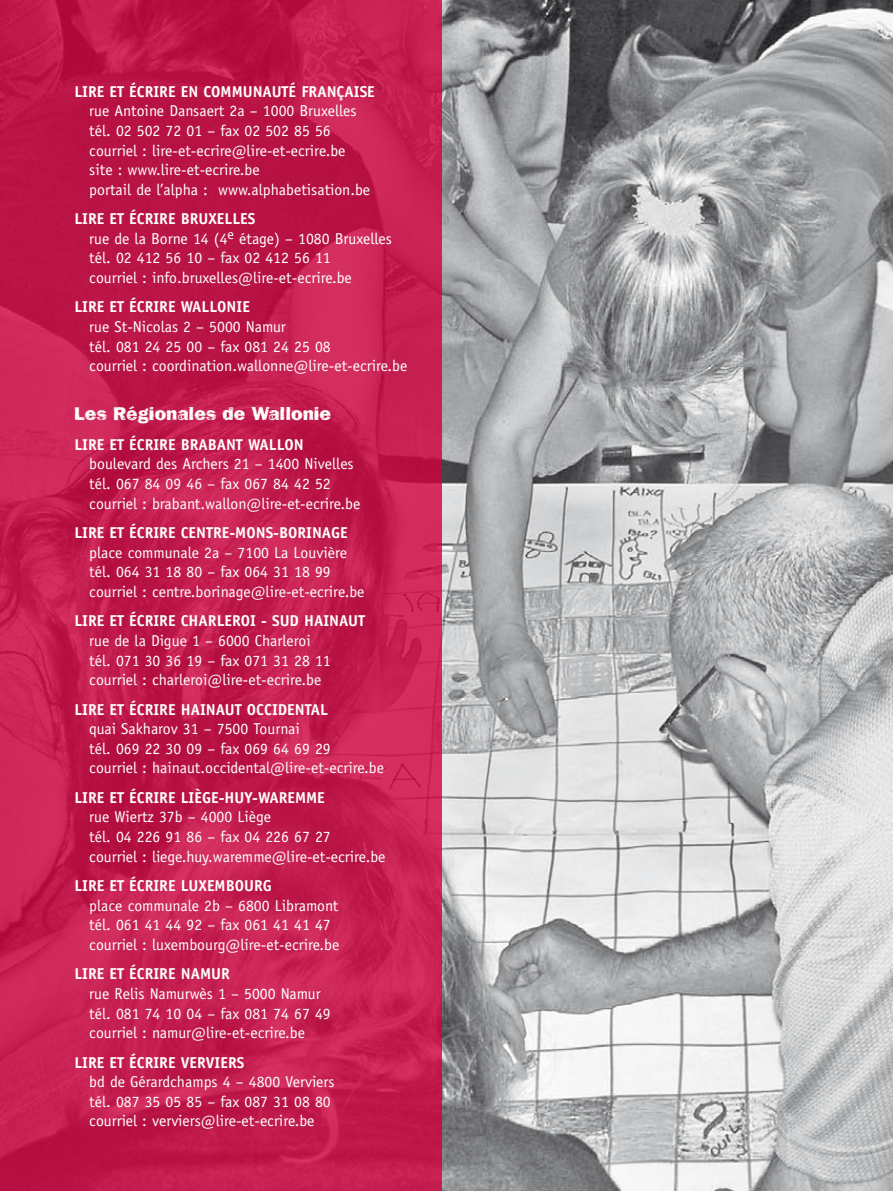
<style>
.page{position:relative;width:893px;height:1191px;background:#fff}
.page>*{position:absolute;margin:0;border:0;box-sizing:border-box;transform-origin:0 0}
.t1{font:19.25px "Frankie";color:#fff}
.t2{font:15.75px/19.6px "Officina Sans";color:#fff}
.t3{font:700 15.75px "Officina Sans";color:#fff}
.s1{font-weight:700}
</style>
<div class="page">
<img style="left:441px;top:0;width:452px;height:1191px">
<svg style="left:0;top:0;width:441px;height:1191px;background:#c21c4d"></svg>
<p class="t3" style="left:74px;top:82px;width:302px">LIRE ET ÉCRIRE EN COMMUNAUTÉ FRANÇAISE</p>
<p class="t2" style="left:89px;top:101px;width:282px">rue Antoine Dansaert 2a – 1000 Bruxelles tél. 02 502 72 01 – fax 02 502 85 56 courriel : lire-et-ecrire@lire-et-ecrire.be site : www.lire-et-ecrire.be<br>portail de l’alpha : www.alphabetisation.be</p>
<p class="t2" style="left:89px;top:209px;width:304px;text-indent:-15px"><span class="s1">LIRE ET ÉCRIRE BRUXELLES<br></span>rue de la Borne 14 (4<sup>e</sup> étage) – 1080 Bruxelles tél. 02 412 56 10 – fax 02 412 56 11<br>courriel : info.bruxelles@lire-et-ecrire.be</p>
<p class="t3" style="left:74px;top:297px;width:177px">LIRE ET ÉCRIRE WALLONIE</p>
<p class="t2" style="left:89px;top:317px;width:320px">rue St-Nicolas 2 – 5000 Namur<br>tél. 081 24 25 00 – fax 081 24 25 08<br>courriel : coordination.wallonne@lire-et-ecrire.be</p>
<p class="t1" style="left:74px;top:402px;width:258px">Les Régionales de Wallonie</p>
<p class="t3" style="left:74px;top:434px;width:231px">LIRE ET ÉCRIRE BRABANT WALLON</p>
<p class="t2" style="left:89px;top:454px;width:273px">boulevard des Archers 21 – 1400 Nivelles tél. 067 84 09 46 – fax 067 84 42 52 courriel : brabant.wallon@lire-et-ecrire.be</p>
<p class="t3" style="left:74px;top:523px;width:275px">LIRE ET ÉCRIRE CENTRE-MONS-BORINAGE</p>
<p class="t2" style="left:89px;top:542px;width:277px">place communale 2a – 7100 La Louvière tél. 064 31 18 80 – fax 064 31 18 99 courriel : centre.borinage@lire-et-ecrire.be</p>
<p class="t3" style="left:74px;top:611px;width:292px">LIRE ET ÉCRIRE CHARLEROI - SUD HAINAUT</p>
<p class="t2" style="left:89px;top:631px;width:243px">rue de la Digue 1 – 6000 Charleroi tél. 071 30 36 19 – fax 071 31 28 11 courriel : charleroi@lire-et-ecrire.be</p>
<p class="t3" style="left:74px;top:699px;width:255px">LIRE ET ÉCRIRE HAINAUT OCCIDENTAL</p>
<p class="t2" style="left:89px;top:719px;width:296px">quai Sakharov 31 – 7500 Tournai<br>tél. 069 22 30 09 – fax 069 64 69 29<br>courriel : hainaut.occidental@lire-et-ecrire.be</p>
<p class="t3" style="left:74px;top:787px;width:252px">LIRE ET ÉCRIRE LIÈGE-HUY-WAREMME</p>
<p class="t2" style="left:89px;top:807px;width:298px">rue Wiertz 37b – 4000 Liège<br>tél. 04 226 91 86 – fax 04 226 67 27<br>courriel : liege.huy.waremme@lire-et-ecrire.be</p>
<p class="t3" style="left:74px;top:876px;width:199px">LIRE ET ÉCRIRE LUXEMBOURG</p>
<p class="t2" style="left:89px;top:895px;width:252px">place communale 2b – 6800 Libramont tél. 061 41 44 92 – fax 061 41 41 47 courriel : luxembourg@lire-et-ecrire.be</p>
<p class="t3" style="left:74px;top:964px;width:157px">LIRE ET ÉCRIRE NAMUR</p>
<p class="t2" style="left:89px;top:984px;width:243px">rue Relis Namurwès 1 – 5000 Namur tél. 081 74 10 04 – fax 081 74 67 49 courriel : namur@lire-et-ecrire.be</p>
<p class="t3" style="left:74px;top:1052px;width:171px">LIRE ET ÉCRIRE VERVIERS</p>
<p class="t2" style="left:89px;top:1072px;width:247px">bd de Gérardchamps 4 – 4800 Verviers tél. 087 35 05 85 – fax 087 31 08 80 courriel : verviers@lire-et-ecrire.be</p>
</div>
